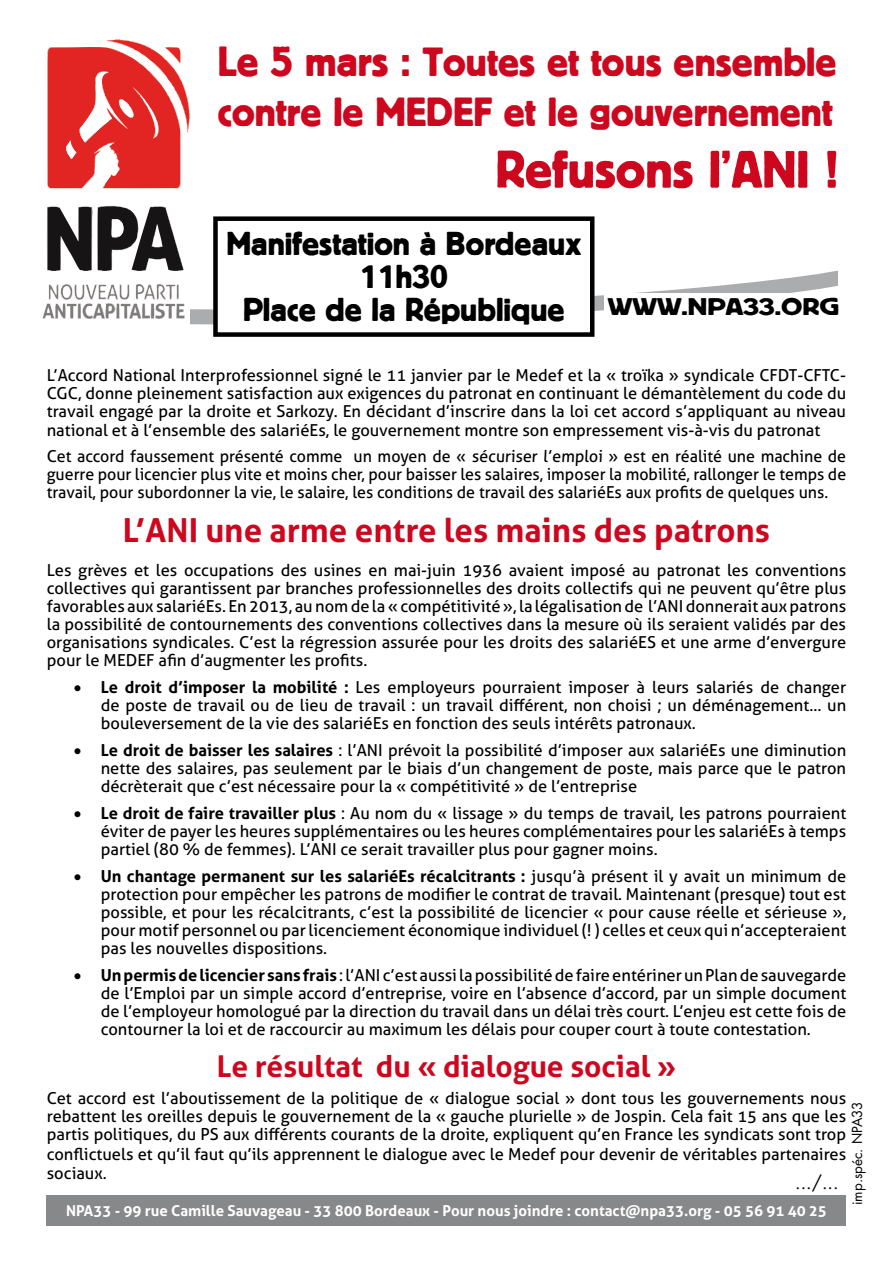
<style>
.page{position:relative;width:893px;height:1263px;background:#fff}
.page>*{position:absolute;margin:0;border:0;box-sizing:border-box;transform-origin:0 0}
.t1{font:52.5px "Block BE";color:#cd071e}
.t2{font:40.5px/49.2px "Block BE";color:#cd071e}
.t3{font:33px/33px "Block BE";color:#000;text-align:center}
.t4{font:700 33px "Aller";color:#cd071e}
.t5{font:700 30px "Aller";color:#cd071e}
.t6{font:24px "Block BE";color:#000;scale:1.26 1}
.t7{font:18px "Futura";color:#000}
.t8{font:16.5px/18.1px "Aller";color:#000;text-align:justify}
.t9{font:700 15px "Aller";color:#fff}
.t10{font:13.5px "Futura";color:#000}
.s1{font-size:42px}
.s2{font-weight:700}
</style>
<div class="page">
<svg style="left:190px;top:258px;width:648px;height:70px"></svg>
<svg style="left:42px;top:39px;width:148px;height:280px"></svg>
<div style="left:47px;top:1196px;width:799px;height:30px;background:#87888a"></div>
<div style="left:604px;top:294px;width:236px;height:25px;background:#fff"></div>
<div style="left:215px;top:219px;width:377px;height:116px;background:#fff"></div>
<div style="left:213px;top:216px;width:381px;height:121px;border:4px solid #000"></div>
<h2 class="t2" style="left:218px;top:36px;width:620px"><span class="s1">Le 5 mars :</span> Toutes et tous ensemble contre le MEDEF et le gouvernement</h2>
<h1 class="t1" style="left:495px;top:140px;width:345px">Refusons l’ANI !</h1>
<h3 class="t3" style="left:226px;top:226px;width:356px">Manifestation à Bordeaux<br>11h30<br>Place de la République</h3>
<h3 class="t6" style="left:608px;top:293px;width:185px">WWW.NPA33.ORG</h3>
<p class="t8" style="left:47px;top:366px;width:801px">L’Accord National Interprofessionnel signé le 11 janvier par le Medef et la « troïka » syndicale CFDT-CFTC-CGC, donne pleinement satisfaction aux exigences du patronat en continuant le démantèlement du code du travail engagé par la droite et Sarkozy. En décidant d’inscrire dans la loi cet accord s’appliquant au niveau national et à l’ensemble des salariéEs, le gouvernement montre son empressement vis-à-vis du patronat</p>
<p class="t8" style="left:47px;top:447px;width:801px">Cet accord faussement présenté comme un moyen de « sécuriser l’emploi » est en réalité une machine de guerre pour licencier plus vite et moins cher, pour baisser les salaires, imposer la mobilité, rallonger le temps de travail, pour subordonner la vie, le salaire, les conditions de travail des salariéEs aux profits de quelques uns.</p>
<h3 class="t4" style="left:123px;top:510px;width:648px">L’ANI une arme entre les mains des patrons</h3>
<p class="t8" style="left:47px;top:560px;width:801px">Les grèves et les occupations des usines en mai-juin 1936 avaient imposé au patronat les conventions collectives qui garantissent par branches professionnelles des droits collectifs qui ne peuvent qu’être plus favorables aux salariéEs. En 2013, au nom de la «compétitivité», la légalisation de l’ANI donnerait aux patrons la possibilité de contournements des conventions collectives dans la mesure où ils seraient validés par des organisations syndicales. C’est la régression assurée pour les droits des salariéES et une arme d’envergure pour le MEDEF afin d’augmenter les profits.</p>
<p class="t8" style="left:101px;top:678px;width:747px;text-indent:-27px">• <span class="s2">Le droit d’imposer la mobilité :</span> Les employeurs pourraient imposer à leurs salariés de changer de poste de travail ou de lieu de travail : un travail différent, non choisi ; un déménagement… un bouleversement de la vie des salariéEs en fonction des seuls intérêts patronaux.</p>
<p class="t8" style="left:101px;top:741px;width:747px;text-indent:-27px">• <span class="s2">Le droit de baisser les salaires</span> : l’ANI prévoit la possibilité d’imposer aux salariéEs une diminution nette des salaires, pas seulement par le biais d’un changement de poste, mais parce que le patron décrèterait que c’est nécessaire pour la « compétitivité » de l’entreprise</p>
<p class="t8" style="left:101px;top:804px;width:747px;text-indent:-27px">• <span class="s2">Le droit de faire travailler plus</span> : Au nom du « lissage » du temps de travail, les patrons pourraient éviter de payer les heures supplémentaires ou les heures complémentaires pour les salariéEs à temps partiel (80 % de femmes). L’ANI ce serait travailler plus pour gagner moins.</p>
<p class="t8" style="left:101px;top:867px;width:747px;text-indent:-27px">• <span class="s2">Un chantage permanent sur les salariéEs récalcitrants :</span> jusqu’à présent il y avait un minimum de protection pour empêcher les patrons de modifier le contrat de travail. Maintenant (presque) tout est possible, et pour les récalcitrants, c’est la possibilité de licencier « pour cause réelle et sérieuse », pour motif personnel ou par licenciement économique individuel (! ) celles et ceux qui n’accepteraient pas les nouvelles dispositions.</p>
<p class="t8" style="left:101px;top:966px;width:747px;text-indent:-27px">• <span class="s2">Un permis de licencier sans frais</span> : l’ANI c’est aussi la possibilité de faire entériner un Plan de sauvegarde de l’Emploi par un simple accord d’entreprise, voire en l’absence d’accord, par un simple document de l’employeur homologué par la direction du travail dans un délai très court. L’enjeu est cette fois de contourner la loi et de raccourcir au maximum les délais pour couper court à toute contestation.</p>
<h3 class="t5" style="left:217px;top:1048px;width:461px">Le résultat du « dialogue social »</h3>
<p class="t8" style="left:47px;top:1088px;width:801px;line-height:18.9px">Cet accord est l’aboutissement de la politique de « dialogue social » dont tous les gouvernements nous rebattent les oreilles depuis le gouvernement de la « gauche plurielle » de Jospin. Cela fait 15 ans que les partis politiques, du PS aux différents courants de la droite, expliquent qu’en France les syndicats sont trop conflictuels et qu’il faut qu’ils apprennent le dialogue avec le Medef pour devenir de véritables partenaires sociaux.</p>
<p class="t9" style="left:66px;top:1202px;width:762px">NPA33 - 99 rue Camille Sauvageau - 33 800 Bordeaux - Pour nous joindre : contact@npa33.org - 05 56 91 40 25</p>
<p class="t10" style="left:848px;top:1205px;width:105px;rotate:-90deg">imp.spéc. NPA33</p>
<p class="t7" style="left:795px;top:1171px;width:45px">.../...</p>
</div>
